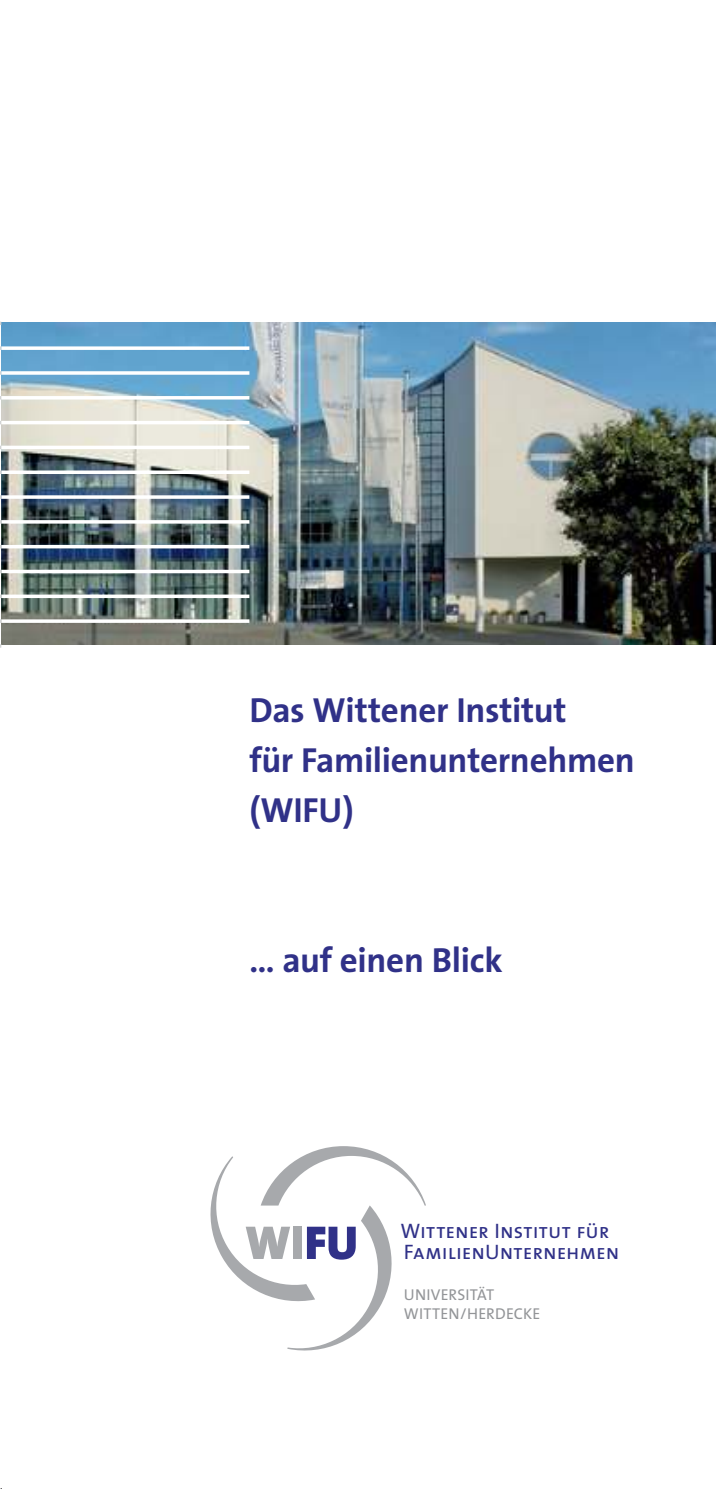
<style>
.page{position:relative;width:716px;height:1489px;background:#fff}
.page>*{position:absolute;margin:0;border:0;box-sizing:border-box;transform-origin:0 0}
.t1{font:700 35px/50px "The Sans";letter-spacing:-.01em;color:#303188}
.t2{font:21px/21px "The Sans Caps";color:#303188}
.t3{font:15.75px/19.2px "The Sans";letter-spacing:.01em;color:#939598}
</style>
<div class="page">
<img style="left:1px;top:323px;width:715px;height:321px">
<svg style="left:1px;top:619px;width:248px;height:4px"></svg>
<svg style="left:1px;top:594px;width:248px;height:4px"></svg>
<svg style="left:1px;top:569px;width:248px;height:4px"></svg>
<hr style="left:1px;top:545px;width:248px;height:3px;background:#fff">
<hr style="left:1px;top:520px;width:248px;height:3px;background:#fff">
<svg style="left:1px;top:495px;width:248px;height:4px"></svg>
<svg style="left:1px;top:470px;width:248px;height:4px"></svg>
<svg style="left:1px;top:445px;width:248px;height:4px"></svg>
<hr style="left:1px;top:421px;width:248px;height:3px;background:#fff">
<hr style="left:1px;top:396px;width:248px;height:3px;background:#fff">
<svg style="left:1px;top:371px;width:248px;height:4px"></svg>
<svg style="left:1px;top:346px;width:248px;height:4px"></svg>
<svg style="left:210px;top:1146px;width:216px;height:205px"></svg>
<p class="t1" style="left:249px;top:688px;width:387px">Das Wittener Institut<br>für Familienunternehmen (WIFU)</p>
<p class="t1" style="left:249px;top:938px;width:255px">… auf einen Blick</p>
<p class="t2" style="left:401px;top:1220px;width:220px">Wittener Institut für<br>FamilienUnternehmen</p>
<p class="t3" style="left:404px;top:1286px;width:138px">UNIVERSITÄT<br>WITTEN/HERDECKE</p>
</div>
